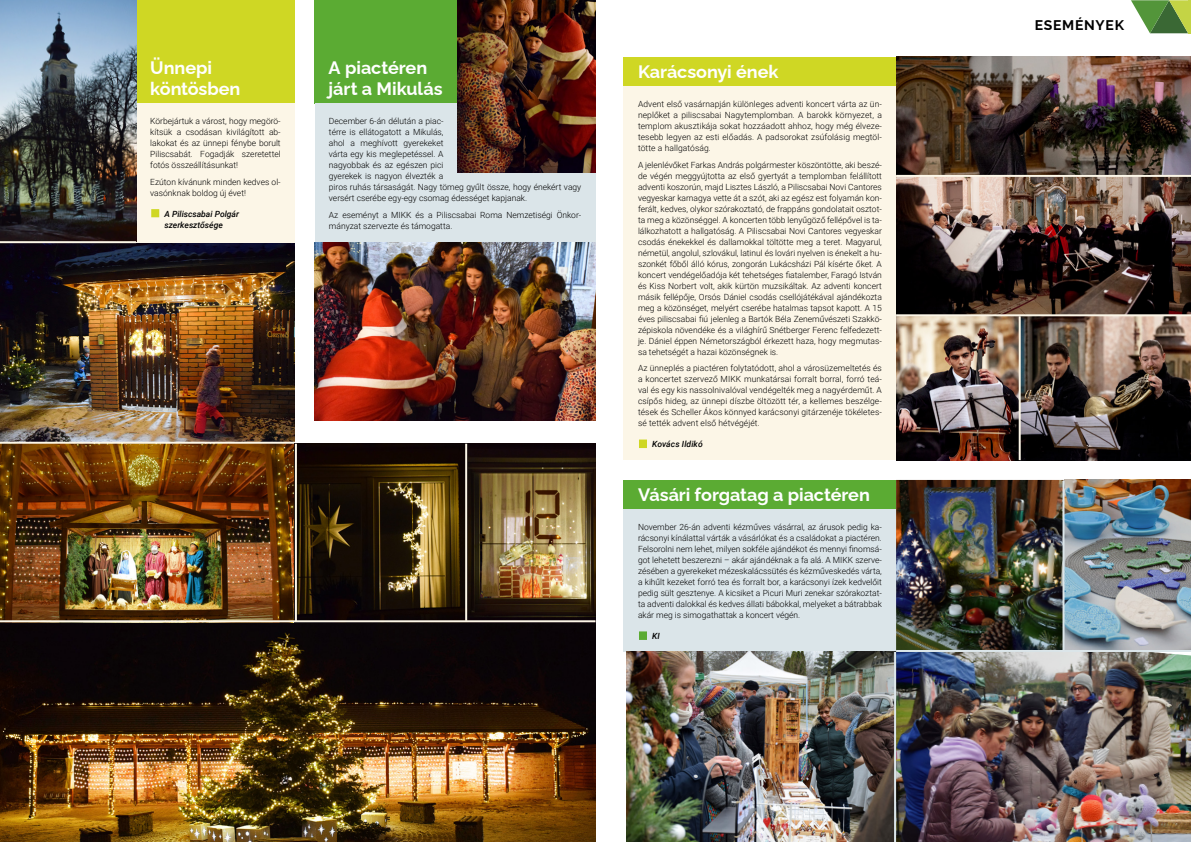
<style>
.page{position:relative;width:1191px;height:842px;background:#fff}
.page>*{position:absolute;margin:0;border:0;box-sizing:border-box;transform-origin:0 0}
.t1{font:700 18px/21.6px "Raleway";letter-spacing:-.005em;color:#fff}
.t2{font:700 14px "Raleway";letter-spacing:.05em;color:#000}
.t3{font:300 8.5px/11px "Roboto";color:#000;text-align:justify}
.t4{font:italic 500 8.5px/11px "Roboto";color:#000}
</style>
<div class="page">
<svg style="left:1131px;top:0;width:60px;height:33px;background:#7fa65b"></svg>
<div style="left:624px;top:57px;width:272px;height:29px;background:#cfd724"></div>
<div style="left:624px;top:86px;width:272px;height:374px;background:#fcf6e7"></div>
<div style="left:639px;top:439px;width:8px;height:9px;background:#cfd724"></div>
<div style="left:624px;top:480px;width:272px;height:30px;background:#5bab33"></div>
<div style="left:624px;top:510px;width:272px;height:142px;background:#dbe5e9"></div>
<div style="left:639px;top:631px;width:8px;height:9px;background:#5bab33"></div>
<img style="left:626px;top:652px;width:565px;height:190px">
<img style="left:896px;top:480px;width:167px;height:170px">
<img style="left:1064px;top:480px;width:127px;height:170px">
<hr style="left:896px;top:650px;width:295px;height:2px;background:#dbe5e9">
<hr style="left:1062px;top:481px;width:2px;height:171px;background:#dbe5e9">
<img style="left:896px;top:57px;width:295px;height:403px">
<hr style="left:896px;top:175px;width:295px;height:2px;background:#fcf6e7">
<hr style="left:896px;top:314px;width:295px;height:2px;background:#fcf6e7">
<hr style="left:1018px;top:316px;width:2px;height:144px;background:#fcf6e7">
<hr style="left:894px;top:652px;width:2px;height:190px;background:#dbe5e9">
<div style="left:136px;top:0;width:159px;height:104px;background:#cfd724"></div>
<div style="left:136px;top:104px;width:159px;height:139px;background:#fcf6e7"></div>
<div style="left:151px;top:209px;width:8px;height:8px;background:#cfd724"></div>
<img style="left:0;top:444px;width:595px;height:398px">
<img style="left:0;top:243px;width:295px;height:199px">
<img style="left:0;top:0;width:136px;height:241px">
<hr style="left:0;top:442px;width:295px;height:2px;background:#fcf6e7">
<div style="left:314px;top:0;width:144px;height:104px;background:#5bab33"></div>
<div style="left:315px;top:104px;width:280px;height:139px;background:#dbe5e9"></div>
<img style="left:458px;top:0;width:137px;height:172px">
<hr style="left:0;top:241px;width:136px;height:2px;background:#fcf6e7">
<img style="left:315px;top:242px;width:280px;height:179px">
<hr style="left:295px;top:444px;width:2px;height:177px;background:#fcf6e7">
<hr style="left:0;top:620px;width:595px;height:2px;background:#fcf6e7">
<hr style="left:465px;top:444px;width:2px;height:177px;background:#fcf6e7">
<h1 class="t1" style="left:150px;top:55px;width:92px">Ünnepi köntösben</h1>
<p class="t3" style="left:150px;top:115px;width:132px">Körbejártuk a várost, hogy megörö&shy;kítsük a csodásan kivilágított ab&shy;lakokat és az ünnepi fénybe borult Piliscsabát. Fogadják szeretettel fotós összeállításunkat!</p>
<p class="t3" style="left:150px;top:176px;width:132px">Ezúton kívánunk minden kedves ol&shy;vasónknak boldog új évet!</p>
<p class="t4" style="left:164px;top:208px;width:76px">A Piliscsabai Polgár szerkesztősége</p>
<h1 class="t1" style="left:329px;top:55px;width:116px">A piactéren járt a Mikulás</h1>
<p class="t3" style="left:329px;top:115px;width:254px;text-align:left">December 6-án délután a piac-<br>térre is ellátogatott a Mikulás,<br>ahol a meghívott gyerekeket<br>várta egy kis meglepetéssel. A<br>nagyobbak és az egészen pici<br>gyerekek is nagyon élvezték a<br>piros ruhás társaságát. Nagy tömeg gyűlt össze, hogy énekért vagy versért cserébe egy-egy csomag édességet kapjanak.</p>
<p class="t3" style="left:329px;top:209px;width:254px">Az eseményt a MIKK és a Piliscsabai Roma Nemzetiségi Önkor&shy;mányzat szervezte és támogatta.</p>
<h1 class="t1" style="left:638px;top:59px;width:142px">Karácsonyi ének</h1>
<p class="t3" style="left:638px;top:98px;width:245px">Advent első vasárnapján különleges adventi koncert várta az ün&shy;neplőket a piliscsabai Nagytemplomban. A barokk környezet, a templom akusztikája sokat hozzáadott ahhoz, hogy még élveze&shy;tesebb legyen az esti előadás. A padsorokat zsúfolásig megtöl&shy;tötte a hallgatóság.</p>
<p class="t3" style="left:638px;top:159px;width:245px">A jelenlévőket Farkas András polgármester köszöntötte, aki beszé&shy;de végén meggyújtotta az első gyertyát a templomban felállított adventi koszorún, majd Lisztes László, a Piliscsabai Novi Cantores vegyeskar karnagya vette át a szót, aki az egész est folyamán kon&shy;ferált, kedves, olykor szórakoztató, de frappáns gondolatait osztot&shy;ta meg a közönséggel. A koncerten több lenyűgöző fellépővel is ta&shy;lálkozhatott a hallgatóság. A Piliscsabai Novi Cantores vegyeskar csodás énekekkel és dallamokkal töltötte meg a teret. Magyarul, németül, angolul, szlovákul, latinul és lovári nyelven is énekelt a hu&shy;szonkét főből álló kórus, zongorán Lukácsházi Pál kísérte őket. A koncert vendégelőadója két tehetséges fiatalember, Faragó István és Kiss Norbert volt, akik kürtön muzsikáltak. Az adventi koncert másik fellépője, Orsós Dániel csodás csellójátékával ajándékozta meg a közönséget, melyért cserébe hatalmas tapsot kapott. A 15 éves piliscsabai fiú jelenleg a Bartók Béla Zeneművészeti Szakkö&shy;zépiskola növendéke és a világhírű Snétberger Ferenc felfedezett&shy;je. Dániel éppen Németországból érkezett haza, hogy megmutas&shy;sa tehetségét a hazai közönségnek is.</p>
<p class="t3" style="left:638px;top:363px;width:245px">Az ünneplés a piactéren folytatódott, ahol a városüzemeltetés és a koncertet szervező MIKK munkatársai forralt borral, forró teá&shy;val és egy kis nassolnivalóval vendégelték meg a nagyérdeműt. A csípős hideg, az ünnepi díszbe öltözött tér, a kellemes beszélge&shy;tések és Scheller Ákos könnyed karácsonyi gitárzenéje tökéletes&shy;sé tették advent első hétvégéjét.</p>
<p class="t4" style="left:652px;top:438px;width:52px">Kovács Ildikó</p>
<h1 class="t1" style="left:638px;top:482px;width:233px">Vásári forgatag a piactéren</h1>
<p class="t3" style="left:638px;top:521px;width:245px">November 26-án adventi kézműves vásárral, az árusok pedig ka&shy;rácsonyi kínálattal várták a vásárlókat és a családokat a piactéren.<br>Felsorolni nem lehet, milyen sokféle ajándékot és mennyi finomsá&shy;got lehetett beszerezni – akár ajándéknak a fa alá. A MIKK szerve&shy;zésében a gyerekeket mézeskalácssütés és kézműveskedés várta, a kihűlt kezeket forró tea és forralt bor, a karácsonyi ízek kedvelőit pedig sült gesztenye. A kicsiket a Picuri Muri zenekar szórakoztat&shy;ta adventi dalokkal és kedves állati bábokkal, melyeket a bátrabbak akár meg is simogathattak a koncert végén.</p>
<p class="t4" style="left:652px;top:630px;width:9px">KI</p>
<h2 class="t2" style="left:1034px;top:14px;width:91px">ESEMÉNYEK</h2>
</div>
